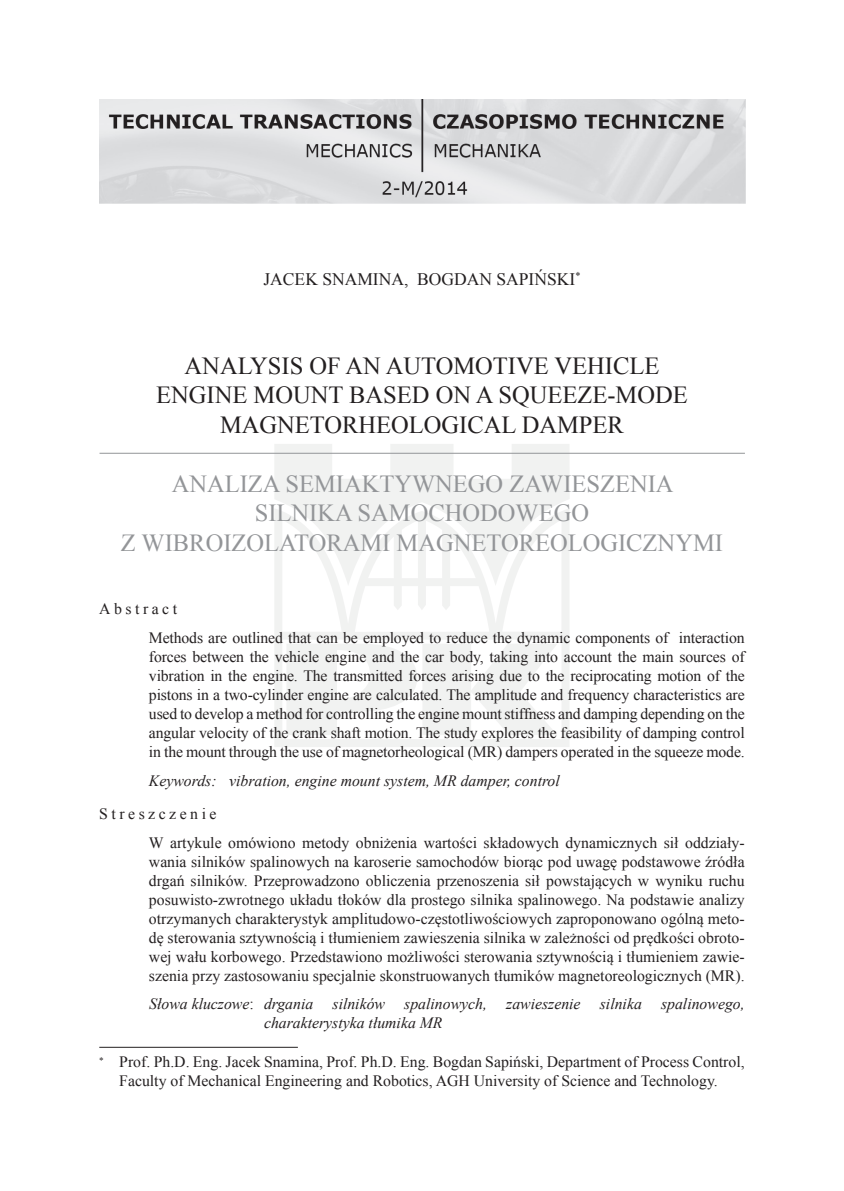
<style>
.page{position:relative;width:844px;height:1191px;background:#fff}
.page>*{position:absolute;margin:0;border:0;box-sizing:border-box;transform-origin:0 0}
.t1{font:24.5px/29.4px "Times New Roman";color:#939598;text-align:center}
.t2{font:24.5px/29.4px "Times New Roman";color:#231f20;text-align:center}
.t3{font:17.5px "Times New Roman";color:#231f20}
.t4{font:15.75px/18.9px "Times New Roman";color:#231f20}
.t5{font:italic 15.75px/18.9px "Times New Roman";color:#231f20}
.s1{font-style:normal}
</style>
<div class="page">
<svg style="left:274px;top:444px;width:295px;height:303px;fill:#f1f2f1"></svg>
<hr style="left:99px;top:1047px;width:199px;height:1px;background:#231f20">
<hr style="left:99px;top:453px;width:645px;height:1px;background:#939598">
<img style="left:99px;top:99px;width:646px;height:105px">
<p class="t3" style="left:263px;top:267px;width:318px">JACEK SNAMINA, BOGDAN SAPIŃSKI<sup>*</sup></p>
<h1 class="t2" style="left:156px;top:351px;width:533px">ANALYSIS OF AN AUTOMOTIVE VEHICLE<br>ENGINE MOUNT BASED ON A SQUEEZE-MODE<br>MAGNETORHEOLOGICAL DAMPER</h1>
<h1 class="t1" style="left:121px;top:469px;width:603px">ANALIZA SEMIAKTYWNEGO ZAWIESZENIA<br>SILNIKA SAMOCHODOWEGO<br>Z WIBROIZOLATORAMI MAGNETOREOLOGICZNYMI</h1>
<p class="t4" style="left:149px;top:594px;width:597px;line-height:28.9px;text-indent:-50px">Abstract<br>Methods are outlined that can be employed to reduce the dynamic components of interaction</p>
<p class="t4" style="left:149px;top:647px;width:597px;text-align:justify">forces between the vehicle engine and the car body, taking into account the main sources of vibration in the engine. The transmitted forces arising due to the reciprocating motion of the pistons in a two-cylinder engine are calculated. The amplitude and frequency characteristics are used to develop a method for controlling the engine mount stiffness and damping depending on the angular velocity of the crank shaft motion. The study explores the feasibility of damping control in the mount through the use of magnetorheological (MR) dampers operated in the squeeze mode.</p>
<p class="t5" style="left:149px;top:770px;width:412px">Keywords: vibration, engine mount system, MR damper, control</p>
<p class="t4" style="left:149px;top:799px;width:597px;line-height:28.9px;text-indent:-50px">Streszczenie<br>W artykule omówiono metody obniżenia wartości składowych dynamicznych sił oddziały-</p>
<p class="t4" style="left:149px;top:852px;width:597px;text-align:justify">wania silników spalinowych na karoserie samochodów biorąc pod uwagę podstawowe źródła drgań silników. Przeprowadzono obliczenia przenoszenia sił powstających w wyniku ruchu posuwisto-zwrotnego układu tłoków dla prostego silnika spalinowego. Na podstawie analizy otrzymanych charakterystyk amplitudowo-częstotliwościowych zaproponowano ogólną meto&shy;dę sterowania sztywnością i tłumieniem zawieszenia silnika w zależności od prędkości obroto&shy;wej wału korbowego. Przedstawiono możliwości sterowania sztywnością i tłumieniem zawie&shy;szenia przy zastosowaniu specjalnie skonstruowanych tłumików magnetoreologicznych (MR).</p>
<p class="t5" style="left:264px;top:994px;width:482px;text-indent:-115px">Słowa kluczowe<span class="s1">:</span> drgania silników spalinowych, zawieszenie silnika spalinowego, charakterystyka tłumika MR</p>
<p class="t4" style="left:99px;top:1052px;width:646px;text-align:center">∗ Prof. Ph.D. Eng. Jacek Snamina, Prof. Ph.D. Eng. Bogdan Sapiński, Department of Process Control,<br>Faculty of Mechanical Engineering and Robotics, AGH University of Science and Technology.</p>
</div>
